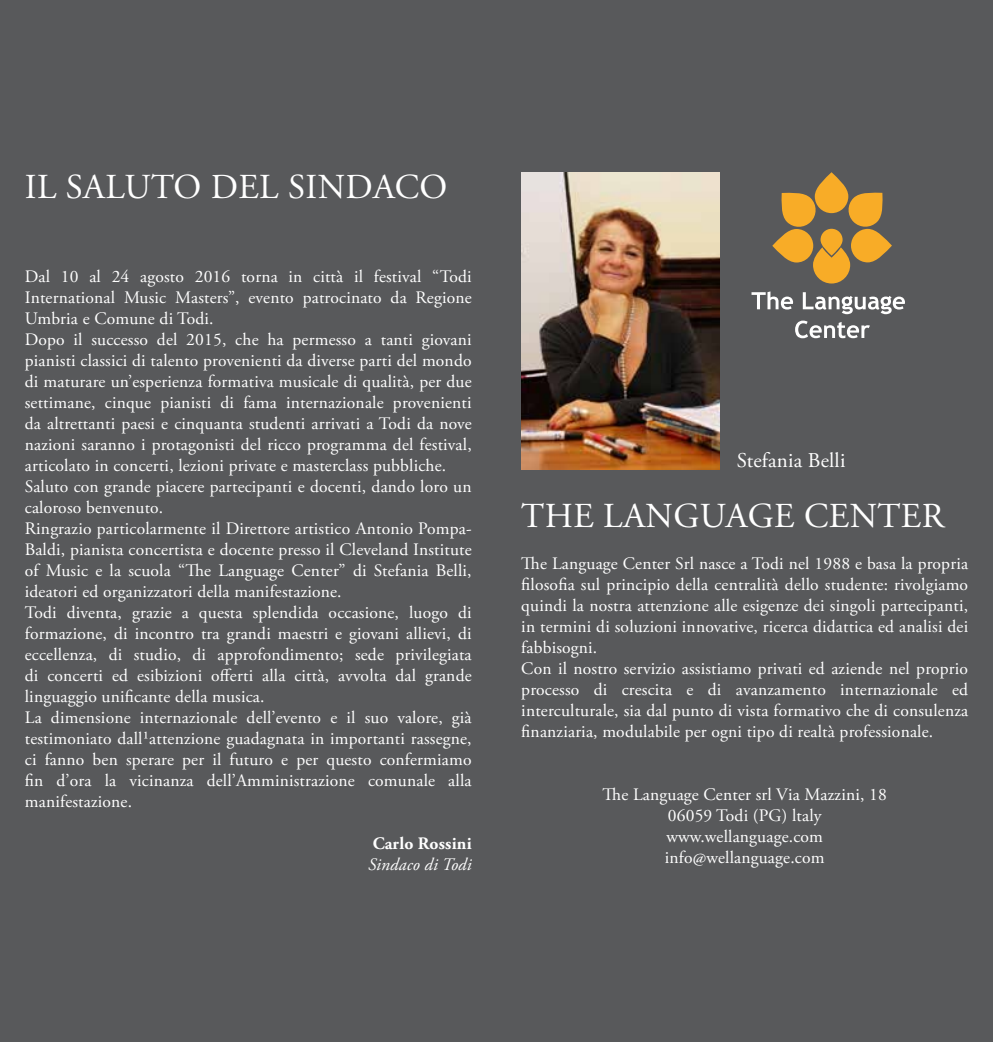
<style>
.page{position:relative;width:993px;height:1042px;background:#fff}
.page>*{position:absolute;margin:0;border:0;box-sizing:border-box;transform-origin:0 0}
.t1{font:35px "Adobe Garamond Pro";letter-spacing:.01em;color:#fff}
.t2{font:21px "Adobe Garamond Pro";letter-spacing:.01em;color:#fff}
.t3{font:17.5px/21px "Adobe Garamond Pro";letter-spacing:.01em;color:#fff}
.t4{font:italic 17.5px "Adobe Garamond Pro";letter-spacing:.01em;color:#fff}
.t5{font:700 17.5px "Adobe Garamond Pro";letter-spacing:.01em;color:#fff}
</style>
<div class="page">
<div style="left:0;top:0;width:496px;height:1042px;background:#58595b"></div>
<div style="left:496px;top:0;width:496px;height:1042px;background:#58595b"></div>
<img style="left:521px;top:172px;width:198px;height:298px">
<svg style="left:846px;top:192px;width:37px;height:35px"></svg>
<svg style="left:772px;top:229px;width:41px;height:33px"></svg>
<svg style="left:812px;top:247px;width:37px;height:36px"></svg>
<div style="left:820px;top:229px;width:22px;height:27px;background:#f8ac27;border-radius:11px"></div>
<svg style="left:781px;top:192px;width:35px;height:35px"></svg>
<svg style="left:814px;top:172px;width:34px;height:41px"></svg>
<svg style="left:850px;top:229px;width:41px;height:33px"></svg>
<svg style="left:751px;top:291px;width:41px;height:18px"></svg>
<svg style="left:802px;top:292px;width:102px;height:22px"></svg>
<svg style="left:795px;top:321px;width:74px;height:17px"></svg>
<h1 class="t1" style="left:25px;top:165px;width:424px">IL SALUTO DEL SINDACO</h1>
<p class="t3" style="left:25px;top:266px;width:448px">Dal 10 al 24 agosto 2016 torna in città il festival “Todi International Music Masters”, evento patrocinato da Regione Umbria e Comune di Todi.<br>Dopo il successo del 2015, che ha permesso a tanti giovani pianisti classici di talento provenienti da diverse parti del mondo di maturare un’esperienza formativa musicale di qualità, per due settimane, cinque pianisti di fama internazionale provenienti da altrettanti paesi e cinquanta studenti arrivati a Todi da nove nazioni saranno i protagonisti del ricco programma del festival, articolato in concerti, lezioni private e masterclass pubbliche.<br>Saluto con grande piacere partecipanti e docenti, dando loro un caloroso benvenuto.<br>Ringrazio particolarmente il Direttore artistico Antonio Pompa-Baldi, pianista concertista e docente presso il Cleveland Institute of Music e la scuola “The Language Center” di Stefania Belli, ideatori ed organizzatori della manifestazione.<br>Todi diventa, grazie a questa splendida occasione, luogo di formazione, di incontro tra grandi maestri e giovani allievi, di eccellenza, di studio, di approfondimento; sede privilegiata di concerti ed esibizioni offerti alla città, avvolta dal grande linguaggio unificante della musica.<br>La dimensione internazionale dell’evento e il suo valore, già testimoniato dall¹attenzione guadagnata in importanti rassegne, ci fanno ben sperare per il futuro e per questo confermiamo fin d’ora la vicinanza dell’Amministrazione comunale alla manifestazione.</p>
<p class="t5" style="left:372px;top:833px;width:100px">Carlo Rossini</p>
<p class="t4" style="left:368px;top:854px;width:105px">Sindaco di Todi</p>
<p class="t2" style="left:736px;top:448px;width:110px">Stefania Belli</p>
<h1 class="t1" style="left:521px;top:494px;width:424px">THE LANGUAGE CENTER</h1>
<p class="t3" style="left:521px;top:553px;width:448px">The Language Center Srl nasce a Todi nel 1988 e basa la propria filosofia sul principio della centralità dello studente: rivolgiamo quindi la nostra attenzione alle esigenze dei singoli partecipanti, in termini di soluzioni innovative, ricerca didattica ed analisi dei fabbisogni.<br>Con il nostro servizio assistiamo privati ed aziende nel proprio processo di crescita e di avanzamento internazionale ed interculturale, sia dal punto di vista formativo che di consulenza finanziaria, modulabile per ogni tipo di realtà professionale.</p>
<p class="t3" style="left:602px;top:784px;width:286px;text-align:center">The Language Center srl Via Mazzini, 18<br>06059 Todi (PG) ltaly www.wellanguage.com info@wellanguage.com</p>
</div>
